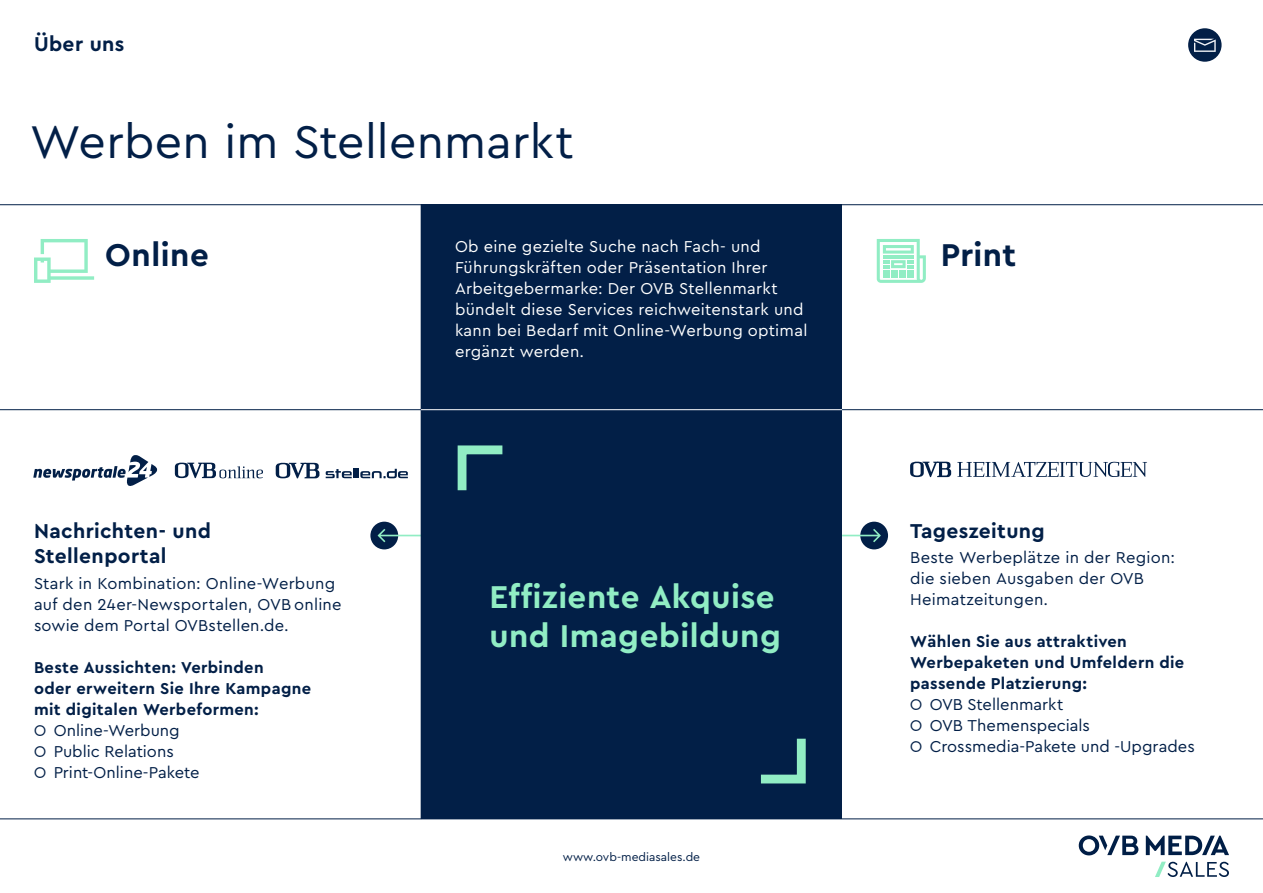
<style>
.page{position:relative;width:1263px;height:893px;background:#fff}
.page>*{position:absolute;margin:0;border:0;box-sizing:border-box;transform-origin:0 0}
.t1{font:48px "Cera Pro";letter-spacing:.005em;color:#021f47}
.t2{font:700 33px/39.6px "Cera Pro";letter-spacing:.015em;color:#91edc4}
.t3{font:700 33px "Cera Pro";letter-spacing:.015em;color:#021f47}
.t4{font:700 21px/25.2px "Cera Pro";letter-spacing:.015em;color:#021f47}
.t5{font:16.5px/21px "Cera Pro";letter-spacing:.005em;color:#021f47}
.t6{font:16.5px/21px "Cera Pro";letter-spacing:.015em;color:#fff}
.t7{font:700 16.5px/21px "Cera Pro";letter-spacing:.02em;color:#021f47}
.t8{font:12px "Cera Pro";color:#021f47}
</style>
<div class="page">
<div style="left:1188px;top:28px;width:33px;height:34px;background:#021f47;border-radius:50%"></div>
<svg style="left:1194px;top:39px;width:22px;height:13px"></svg>
<div style="left:421px;top:205px;width:421px;height:614px;background:#021f47"></div>
<svg style="left:34px;top:239px;width:60px;height:44px"></svg>
<svg style="left:877px;top:239px;width:49px;height:44px"></svg>
<svg style="left:457px;top:445px;width:46px;height:46px"></svg>
<svg style="left:760px;top:738px;width:46px;height:46px"></svg>
<div style="left:860px;top:522px;width:28px;height:27px;background:#021f47;border-radius:50%"></div>
<svg style="left:842px;top:529px;width:39px;height:13px"></svg>
<div style="left:370px;top:522px;width:28px;height:27px;background:#021f47;border-radius:50%"></div>
<svg style="left:378px;top:529px;width:43px;height:13px"></svg>
<svg style="left:910px;top:462px;width:41px;height:15px"></svg>
<svg style="left:957px;top:462px;width:190px;height:15px"></svg>
<svg style="left:175px;top:463px;width:88px;height:15px"></svg>
<svg style="left:33px;top:455px;width:125px;height:31px"></svg>
<svg style="left:276px;top:463px;width:43px;height:15px"></svg>
<svg style="left:326px;top:469px;width:82px;height:9px"></svg>
<hr style="left:0;top:819px;width:1263px;height:1px;background:#021f47">
<svg style="left:1079px;top:835px;width:59px;height:20px"></svg>
<svg style="left:1146px;top:836px;width:83px;height:19px"></svg>
<svg style="left:1155px;top:862px;width:74px;height:15px"></svg>
<hr style="left:0;top:204px;width:1263px;height:1px;background:#021f47">
<hr style="left:0;top:409px;width:1263px;height:1px;background:#021f47">
<hr style="left:421px;top:409px;width:421px;height:1px;background:#fff">
<p class="t4" style="left:34px;top:30px;width:92px">Über uns</p>
<h1 class="t1" style="left:30px;top:110px;width:546px">Werben im Stellenmarkt</h1>
<p class="t6" style="left:455px;top:235px;width:354px">Ob eine gezielte Suche nach Fach- und Führungskräften oder Präsentation Ihrer Arbeitgebermarke: Der OVB Stellenmarkt bündelt diese Services reichweitenstark und kann bei Bedarf mit Online-Werbung optimal ergänzt werden.</p>
<h2 class="t3" style="left:105px;top:233px;width:105px">Online</h2>
<h2 class="t3" style="left:941px;top:233px;width:77px">Print</h2>
<p class="t4" style="left:34px;top:518px;width:178px">Nachrichten- und<br>Stellenportal</p>
<p class="t5" style="left:34px;top:572px;width:309px">Stark in Kombination: Online-Werbung auf den 24er-Newsportalen, OVB online sowie dem Portal OVBstellen.de.</p>
<p class="t7" style="left:34px;top:656px;width:279px">Beste Aussichten: Verbinden<br>oder erweitern Sie Ihre Kampagne mit digitalen Werbeformen:</p>
<p class="t5" style="left:34px;top:719px;width:147px">○ Online-Werbung</p>
<p class="t5" style="left:34px;top:740px;width:141px">○ Public Relations</p>
<p class="t5" style="left:34px;top:761px;width:167px">○ Print-Online-Pakete</p>
<h2 class="t2" style="left:489px;top:576px;width:293px">Effiziente Akquise und Imagebildung</h2>
<p class="t8" style="left:563px;top:849px;width:139px">www.ovb-mediasales.de</p>
<p class="t4" style="left:910px;top:518px;width:136px">Tageszeitung</p>
<p class="t5" style="left:910px;top:547px;width:266px">Beste Werbeplätze in der Region: die sieben Ausgaben der OVB<br>Heimatzeitungen.</p>
<p class="t7" style="left:910px;top:631px;width:276px">Wählen Sie aus attraktiven<br>Werbepaketen und Umfeldern die passende Platzierung:</p>
<p class="t5" style="left:910px;top:694px;width:155px">○ OVB Stellenmarkt</p>
<p class="t5" style="left:910px;top:715px;width:181px">○ OVB Themenspecials</p>
<p class="t5" style="left:910px;top:736px;width:286px">○ Crossmedia-Pakete und -Upgrades</p>
</div>
